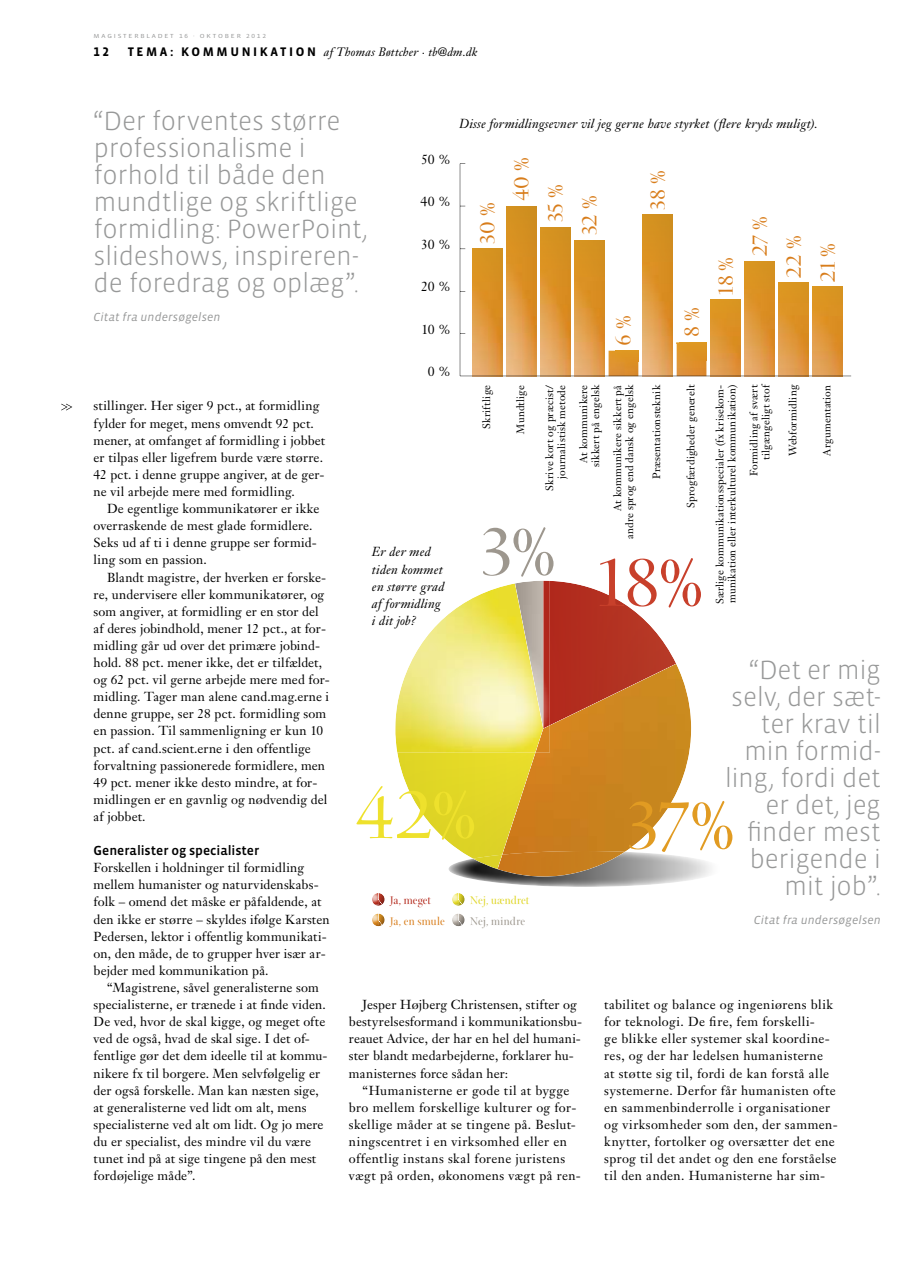
<style>
.page{position:relative;width:915px;height:1263px;background:#fff}
.page>*{position:absolute;margin:0;border:0;box-sizing:border-box;transform-origin:0 0}
.t1{font:72.9px "Arepo";color:#c8402b}
.t2{font:72.9px "Arepo";color:#eee12c}
.t3{font:72.9px "Arepo";color:#e19b22}
.t4{font:72.9px "Arepo";color:#9d978e}
.t5{font:300 27px/27px "Vista Sans OT";letter-spacing:-.01em;color:#979898;text-align:right}
.t6{font:22.2px/34px "Arepo";letter-spacing:-.01em;color:#d87d1b}
.t7{font:500 13.5px "Vista Sans OT";color:#000}
.t8{font:13.35px "Janson Text";letter-spacing:-.015em;color:#000}
.t9{font:12.9px/17.1px "Janson Text";letter-spacing:.015em;color:#000}
.t10{font:italic 12.9px/17.1px "Janson Text";letter-spacing:.015em;color:#000}
.t11{font:700 12.75px "Vista Sans OT";color:#000}
.t12{font:italic 12px "Janson Text";letter-spacing:.02em;color:#000}
.t13{font:italic 12px "Vista Sans OT";letter-spacing:.01em;color:#979898}
.t14{font:12px "Arepo";letter-spacing:.01em;color:#dfd624}
.t15{font:12px "Arepo";letter-spacing:.01em;color:#d87d1b}
.t16{font:12px "Arepo";letter-spacing:.015em;color:#9d978e}
.t17{font:12px "Arepo";color:#b3281b}
.t18{font:10.5px/12px "Janson Text";letter-spacing:.015em;color:#000;text-align:right}
.t19{font:6px "Vista Sans OT";letter-spacing:.25em;color:#979898;scale:1.2 1}
.s1{font-family:"Vista Sans OT";font-weight:700;font-style:normal;font-size:12.75px}
</style>
<div class="page">
<img style="left:448px;top:855px;width:263px;height:32px">
<img style="left:519px;top:581px;width:30px;height:83px">
<img style="left:397px;top:753px;width:105px;height:106px">
<img style="left:473px;top:855px;width:24px;height:14px">
<img style="left:395px;top:583px;width:148px;height:170px">
<img style="left:502px;top:664px;width:189px;height:191px">
<img style="left:497px;top:851px;width:127px;height:26px">
<img style="left:535px;top:725px;width:14px;height:28px">
<img style="left:549px;top:581px;width:127px;height:144px">
<svg style="left:372px;top:893px;width:12px;height:13px"></svg>
<svg style="left:372px;top:913px;width:12px;height:13px"></svg>
<img style="left:472px;top:249px;width:30px;height:127px">
<img style="left:506px;top:206px;width:30px;height:170px">
<img style="left:540px;top:227px;width:30px;height:149px">
<img style="left:574px;top:240px;width:30px;height:136px">
<img style="left:608px;top:351px;width:30px;height:25px">
<img style="left:615px;top:351px;width:23px;height:11px">
<img style="left:642px;top:215px;width:30px;height:161px">
<img style="left:676px;top:343px;width:30px;height:33px">
<svg style="left:676px;top:342px;width:30px;height:1px"></svg>
<img style="left:679px;top:343px;width:27px;height:17px">
<img style="left:710px;top:300px;width:30px;height:76px">
<img style="left:744px;top:261px;width:30px;height:115px">
<img style="left:778px;top:283px;width:30px;height:93px">
<img style="left:812px;top:287px;width:30px;height:89px">
<hr style="left:459px;top:164px;width:1px;height:212px;background:#000">
<hr style="left:460px;top:376px;width:390px;height:1px;background:#000">
<svg style="left:452px;top:893px;width:12px;height:13px"></svg>
<svg style="left:452px;top:913px;width:12px;height:13px"></svg>
<svg style="left:61px;top:404px;width:11px;height:6px"></svg>
<p class="t19" style="left:94px;top:33px;width:145px">MAGISTERBLADET 16 · OKTOBER 2012</p>
<p class="t11" style="left:94px;top:47px;width:17px">12</p>
<p class="t12" style="left:128px;top:47px;width:351px"><span class="s1">T E M A : KO M M U N I K AT I O N</span> af Thomas Bøttcher · tb@dm.dk</p>
<h2 class="t5" style="left:94px;top:109px;width:275px;text-align:left">“Der forventes større professionalisme i forhold til både den mundtlige og skriftlige formidling: PowerPoint, slideshows, inspireren&shy;de foredrag og oplæg”.</h2>
<p class="t13" style="left:94px;top:311px;width:128px">Citat fra undersøgelsen</p>
<p class="t8" style="left:421px;top:153px;width:31px">50 %</p>
<p class="t8" style="left:420px;top:196px;width:32px">40 %</p>
<p class="t8" style="left:421px;top:238px;width:31px">30 %</p>
<p class="t8" style="left:421px;top:281px;width:32px">20 %</p>
<p class="t8" style="left:421px;top:324px;width:31px">10 %</p>
<p class="t8" style="left:427px;top:366px;width:25px">0 %</p>
<p class="t10" style="left:459px;top:117px;width:360px">Disse formidlingsevner vil jeg gerne have styrket (flere kryds muligt).</p>
<h3 class="t6" style="left:473px;top:244px;width:43px;rotate:-90deg">30 %</h3>
<h3 class="t6" style="left:507px;top:201px;width:45px;rotate:-90deg">40 %</h3>
<h3 class="t6" style="left:541px;top:222px;width:40px;rotate:-90deg">35 %</h3>
<h3 class="t6" style="left:575px;top:235px;width:41px;rotate:-90deg">32 %</h3>
<h3 class="t6" style="left:643px;top:210px;width:41px;rotate:-90deg">38 %</h3>
<h3 class="t6" style="left:609px;top:346px;width:32px;rotate:-90deg">6 %</h3>
<h3 class="t6" style="left:677px;top:337px;width:31px;rotate:-90deg">8 %</h3>
<h3 class="t6" style="left:711px;top:295px;width:39px;rotate:-90deg">18 %</h3>
<h3 class="t6" style="left:745px;top:282px;width:67px;text-indent:26px;rotate:-90deg">27 %<br>22 %<br>21 %</h3>
<p class="t9" style="left:94px;top:399px;width:233px">stillinger. Her siger 9 pct., at formidling fylder for meget, mens omvendt 92 pct. mener, at omfanget af formidling i jobbet er tilpas eller ligefrem burde være større.<br>42 pct. i denne gruppe angiver, at de ger&shy;ne vil arbejde mere med formidling.</p>
<p class="t9" style="left:94px;top:501px;width:227px;text-indent:14px">De egentlige kommunikatører er ikke overraskende de mest glade formidlere.<br>Seks ud af ti i denne gruppe ser formid&shy;ling som en passion.</p>
<p class="t9" style="left:94px;top:570px;width:238px;text-indent:13px">Blandt magistre, der hverken er forske&shy;re, undervisere eller kommunikatører, og som angiver, at formidling er en stor del af deres jobindhold, mener 12 pct., at for&shy;midling går ud over det primære jobind&shy;hold. 88 pct. mener ikke, det er tilfældet, og 62 pct. vil gerne arbejde mere med for&shy;midling. Tager man alene cand.mag.erne i denne gruppe, ser 28 pct. formidling som en passion. Til sammenligning er kun 10 pct. af cand.scient.erne i den offentlige forvaltning passionerede formidlere, men 49 pct. mener ikke desto mindre, at for&shy;midlingen er en gavnlig og nødvendig del af jobbet.</p>
<p class="t7" style="left:94px;top:844px;width:167px">Generalister og specialister</p>
<p class="t9" style="left:94px;top:860px;width:237px">Forskellen i holdninger til formidling mellem humanister og naturvidenskabs&shy;folk – omend det måske er påfaldende, at den ikke er større – skyldes ifølge Karsten Pedersen, lektor i offentlig kommunikati&shy;on, den måde, de to grupper hver især ar&shy;bejder med kommunikation på.</p>
<p class="t9" style="left:94px;top:980px;width:235px;text-indent:14px">“Magistrene, såvel generalisterne som specialisterne, er trænede i at finde viden.<br>De ved, hvor de skal kigge, og meget ofte ved de også, hvad de skal sige. I det of&shy;fentlige gør det dem ideelle til at kommu&shy;nikere fx til borgere. Men selvfølgelig er der også forskelle. Man kan næsten sige, at generalisterne ved lidt om alt, mens specialisterne ved alt om lidt. Og jo mere du er specialist, des mindre vil du være tunet ind på at sige tingene på den mest fordøjelige måde”.</p>
<p class="t10" style="left:372px;top:545px;width:74px">Er der med tiden kommet en større grad af formidling i dit job?</p>
<p class="t18" style="left:481px;top:429px;width:45px;rotate:-90deg">Skriftlige</p>
<p class="t18" style="left:515px;top:434px;width:50px;rotate:-90deg">Mundtlige</p>
<p class="t18" style="left:544px;top:491px;width:107px;rotate:-90deg">Skrive kort og præcist/ journalistisk metode</p>
<p class="t18" style="left:578px;top:467px;width:84px;text-align:center;rotate:-90deg">At kommunikere sikkert på engelsk</p>
<p class="t18" style="left:612px;top:539px;width:156px;rotate:-90deg">At kommunikere sikkert på andre sprog end dansk og engelsk</p>
<p class="t18" style="left:651px;top:479px;width:95px;rotate:-90deg">Præsentationsteknik</p>
<p class="t18" style="left:685px;top:508px;width:124px;rotate:-90deg">Sprogfærdigheder generelt</p>
<p class="t18" style="left:714px;top:604px;width:221px;text-align:left;rotate:-90deg">Særlige kommunikationsspecialer (fx krisekom&shy;munikation eller interkulturel kommunikation)</p>
<p class="t18" style="left:748px;top:476px;width:93px;rotate:-90deg">Formidling af svært tilgængeligt stof</p>
<p class="t18" style="left:787px;top:456px;width:73px;rotate:-90deg">Webformidling</p>
<p class="t18" style="left:821px;top:456px;width:72px;rotate:-90deg">Argumentation</p>
<h1 class="t4" style="left:481px;top:523px;width:77px">3%</h1>
<h1 class="t1" style="left:597px;top:554px;width:107px">18%</h1>
<h1 class="t2" style="left:354px;top:786px;width:123px">42%</h1>
<p class="t17" style="left:390px;top:895px;width:43px">Ja, meget</p>
<p class="t15" style="left:390px;top:916px;width:56px">Ja, en smule</p>
<p class="t14" style="left:470px;top:895px;width:61px">Nej, uændret</p>
<p class="t16" style="left:470px;top:916px;width:57px">Nej, mindre</p>
<h2 class="t5" style="left:724px;top:657px;width:158px">“Det er mig selv, der sæt&shy;ter krav til min formid&shy;ling, fordi det er det, jeg finder mest berigende i mit job”.</h2>
<p class="t13" style="left:753px;top:913px;width:128px">Citat fra undersøgelsen</p>
<h1 class="t3" style="left:626px;top:797px;width:109px">37%</h1>
<p class="t9" style="left:349px;top:997px;width:234px;text-indent:14px">Jesper Højberg Christensen, stifter og bestyrelsesformand i kommunikationsbu&shy;reauet Advice, der har en hel del humani&shy;ster blandt medarbejderne, forklarer hu&shy;manisternes force sådan her:</p>
<p class="t9" style="left:349px;top:1083px;width:233px;text-indent:14px">“Humanisterne er gode til at bygge bro mellem forskellige kulturer og for&shy;skellige måder at se tingene på. Beslut&shy;ningscentret i en virksomhed eller en offentlig instans skal forene juristens vægt på orden, økonomens vægt på ren-</p>
<p class="t9" style="left:604px;top:997px;width:235px">tabilitet og balance og ingeniørens blik for teknologi. De fire, fem forskelli-<br>ge blikke eller systemer skal koordine&shy;res, og der har ledelsen humanisterne<br>at støtte sig til, fordi de kan forstå alle systemerne. Derfor får humanisten ofte en sammenbinderrolle i organisationer og virksomheder som den, der sammen&shy;knytter, fortolker og oversætter det ene sprog til det andet og den ene forståelse til den anden. Humanisterne har sim-</p>
</div>
